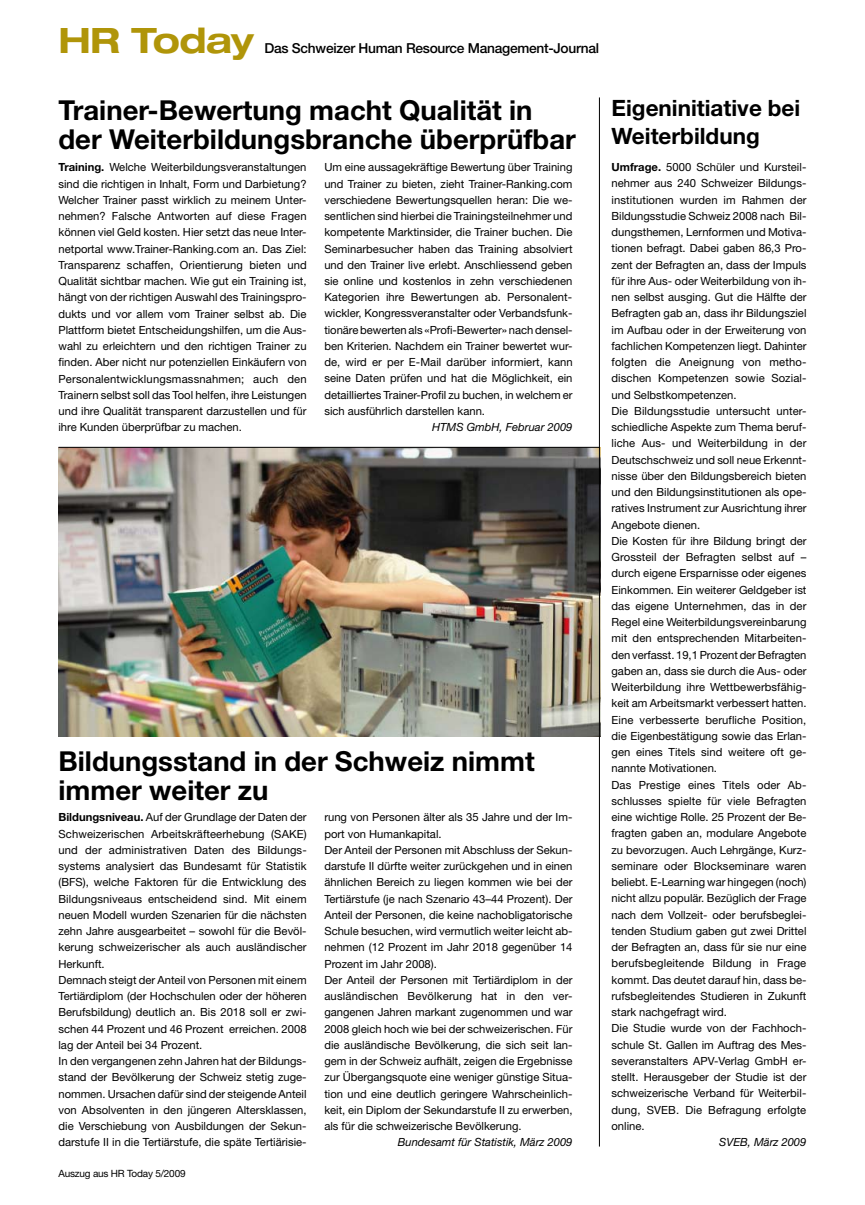
<style>
.page{position:relative;width:865px;height:1205px;background:#fff}
.page>*{position:absolute;margin:0;border:0;box-sizing:border-box;transform-origin:0 0}
.t1{font:700 expanded 35px "Helvetica Neue";letter-spacing:-.02em;color:#b09509}
.t2{font:700 27.5px/28.8px "Helvetica Neue";color:#000}
.t3{font:700 22.5px/28.8px "Helvetica Neue";color:#000}
.t4{font:500 13.75px "Helvetica Neue";letter-spacing:-.02em;color:#000}
.t5{font:11.25px/16.2px "Helvetica Neue";color:#000}
.t6{font:italic 11.25px "Helvetica Neue";color:#000}
.t7{font:10px "Helvetica Neue";letter-spacing:-.02em;color:#000}
.s1{font-weight:700}
</style>
<div class="page">
<img style="left:58px;top:448px;width:541px;height:288px">
<hr style="left:599px;top:97px;width:1px;height:1049px;background:#000">
<hr style="left:58px;top:447px;width:542px;height:1px;background:#000">
<h1 class="t1" style="left:58px;top:19px;width:197px">HR Today</h1>
<p class="t4" style="left:264px;top:40px;width:336px">Das Schweizer Human Resource Management-Journal</p>
<h2 class="t2" style="left:58px;top:96px;width:519px">Trainer-Bewertung macht Qualität in der Weiterbildungsbranche überprüfbar</h2>
<p class="t5" style="left:58px;top:159px;width:250px;text-align:justify"><span class="s1">Training.</span> Welche Weiterbildungsveranstaltungen sind die richtigen in Inhalt, Form und Darbietung?<br>Welcher Trainer passt wirklich zu meinem Unter&shy;nehmen? Falsche Antworten auf diese Fragen können viel Geld kosten. Hier setzt das neue Inter&shy;netportal www.Trainer-Ranking.com an. Das Ziel:<br>Transparenz schaffen, Orientierung bieten und Qualität sichtbar machen. Wie gut ein Training ist, hängt von der richtigen Auswahl des Trainingspro&shy;dukts und vor allem vom Trainer selbst ab. Die Plattform bietet Entscheidungshilfen, um die Aus&shy;wahl zu erleichtern und den richtigen Trainer zu finden. Aber nicht nur potenziellen Einkäufern von Personalentwicklungsmassnahmen; auch den Trainern selbst soll das Tool helfen, ihre Leistungen und ihre Qualität transparent darzustellen und für ihre Kunden überprüfbar zu machen.</p>
<p class="t5" style="left:324px;top:159px;width:250px;text-align:justify">Um eine aussagekräftige Bewertung über Training und Trainer zu bieten, zieht Trainer-Ranking.com verschiedene Bewertungsquellen heran: Die we&shy;sentlichen sind hierbei die Trainingsteilnehmer und kompetente Marktinsider, die Trainer buchen. Die Seminarbesucher haben das Training absolviert und den Trainer live erlebt. Anschliessend geben sie online und kostenlos in zehn verschiedenen Kategorien ihre Bewertungen ab. Personalent&shy;wickler, Kongressveranstalter oder Verbandsfunk&shy;tionäre bewerten als «Profi-Bewerter» nach densel&shy;ben Kriterien. Nachdem ein Trainer bewertet wur&shy;de, wird er per E-Mail darüber informiert, kann seine Daten prüfen und hat die Möglichkeit, ein detailliertes Trainer-Profil zu buchen, in welchem er sich ausführlich darstellen kann.</p>
<p class="t6" style="left:432px;top:420px;width:142px">HTMS GmbH, Februar 2009</p>
<h2 class="t2" style="left:58px;top:746px;width:477px">Bildungsstand in der Schweiz nimmt immer weiter zu</h2>
<p class="t5" style="left:58px;top:809px;width:250px"><span class="s1">Bildungsniveau.</span> Auf der Grundlage der Daten der Schweizerischen Arbeitskräfteerhebung (SAKE) und der administrativen Daten des Bildungs&shy;systems analysiert das Bundesamt für Statistik (BFS), welche Faktoren für die Entwicklung des Bildungsniveaus entscheidend sind. Mit einem neuen Modell wurden Szenarien für die nächsten zehn Jahre ausgearbeitet – sowohl für die Bevöl&shy;kerung schweizerischer als auch ausländischer Herkunft.<br>Demnach steigt der Anteil von Personen mit einem Tertiärdiplom (der Hochschulen oder der höheren Berufsbildung) deutlich an. Bis 2018 soll er zwi&shy;schen 44 Prozent und 46 Prozent erreichen. 2008 lag der Anteil bei 34 Prozent.<br>In den vergangenen zehn Jahren hat der Bildungs&shy;stand der Bevölkerung der Schweiz stetig zuge&shy;nommen. Ursachen dafür sind der steigende Anteil von Absolventen in den jüngeren Altersklassen, die Verschiebung von Ausbildungen der Sekun&shy;darstufe II in die Tertiärstufe, die späte Tertiärisie-</p>
<p class="t5" style="left:324px;top:809px;width:250px">rung von Personen älter als 35 Jahre und der Im&shy;port von Humankapital.<br>Der Anteil der Personen mit Abschluss der Sekun&shy;darstufe II dürfte weiter zurückgehen und in einen ähnlichen Bereich zu liegen kommen wie bei der Tertiärstufe (je nach Szenario 43–44 Prozent). Der Anteil der Personen, die keine nachobligatorische Schule besuchen, wird vermutlich weiter leicht ab&shy;nehmen (12 Prozent im Jahr 2018 gegenüber 14<br>Prozent im Jahr 2008).<br>Der Anteil der Personen mit Tertiärdiplom in der ausländischen Bevölkerung hat in den ver&shy;gangenen Jahren markant zugenommen und war 2008 gleich hoch wie bei der schweizerischen. Für die ausländische Bevölkerung, die sich seit lan&shy;gem in der Schweiz aufhält, zeigen die Ergebnisse zur Übergangsquote eine weniger günstige Situa&shy;tion und eine deutlich geringere Wahrscheinlich&shy;keit, ein Diplom der Sekundarstufe II zu erwerben, als für die schweizerische Bevölkerung.</p>
<p class="t6" style="left:398px;top:1135px;width:176px">Bundesamt für Statistik, März 2009</p>
<p class="t7" style="left:58px;top:1168px;width:129px">Auszug aus HR Today 5/2009</p>
<h3 class="t3" style="left:611px;top:93px;width:190px">Eigeninitiative bei<br>Weiterbildung</h3>
<p class="t5" style="left:611px;top:159px;width:197px"><span class="s1">Umfrage.</span> 5000 Schüler und Kursteil&shy;nehmer aus 240 Schweizer Bildungs&shy;institutionen wurden im Rahmen der Bildungsstudie Schweiz 2008 nach Bil&shy;dungsthemen, Lernformen und Motiva&shy;tionen befragt. Dabei gaben 86,3 Pro&shy;zent der Befragten an, dass der Impuls für ihre Aus- oder Weiterbildung von ih&shy;nen selbst ausging. Gut die Hälfte der Befragten gab an, dass ihr Bildungsziel im Aufbau oder in der Erweiterung von fachlichen Kompetenzen liegt. Dahinter folgten die Aneignung von metho&shy;dischen Kompetenzen sowie Sozial&shy;und Selbstkompetenzen.<br>Die Bildungsstudie untersucht unter&shy;schiedliche Aspekte zum Thema beruf&shy;liche Aus- und Weiterbildung in der Deutschschweiz und soll neue Erkennt&shy;nisse über den Bildungsbereich bieten und den Bildungsinstitutionen als ope&shy;ratives Instrument zur Ausrichtung ihrer Angebote dienen.<br>Die Kosten für ihre Bildung bringt der Grossteil der Befragten selbst auf – durch eigene Ersparnisse oder eigenes Einkommen. Ein weiterer Geldgeber ist das eigene Unternehmen, das in der Regel eine Weiterbildungsvereinbarung mit den entsprechenden Mitarbeiten&shy;den verfasst. 19,1 Prozent der Befragten gaben an, dass sie durch die Aus- oder Weiterbildung ihre Wettbewerbsfähig&shy;keit am Arbeitsmarkt verbessert hatten.<br>Eine verbesserte berufliche Position, die Eigenbestätigung sowie das Erlan&shy;gen eines Titels sind weitere oft ge&shy;nannte Motivationen.<br>Das Prestige eines Titels oder Ab&shy;schlusses spielte für viele Befragten eine wichtige Rolle. 25 Prozent der Be&shy;fragten gaben an, modulare Angebote zu bevorzugen. Auch Lehrgänge, Kurz&shy;seminare oder Blockseminare waren beliebt. E-Learning war hingegen (noch) nicht allzu populär. Bezüglich der Frage nach dem Vollzeit- oder berufsbeglei&shy;tenden Studium gaben gut zwei Drittel der Befragten an, dass für sie nur eine berufsbegleitende Bildung in Frage kommt. Das deutet darauf hin, dass be&shy;rufsbegleitendes Studieren in Zukunft stark nachgefragt wird.<br>Die Studie wurde von der Fachhoch&shy;schule St. Gallen im Auftrag des Mes&shy;severanstalters APV-Verlag GmbH er&shy;stellt. Herausgeber der Studie ist der schweizerische Verband für Weiterbil&shy;dung, SVEB. Die Befragung erfolgte online.</p>
<p class="t6" style="left:719px;top:1135px;width:89px">SVEB, März 2009</p>
</div>
